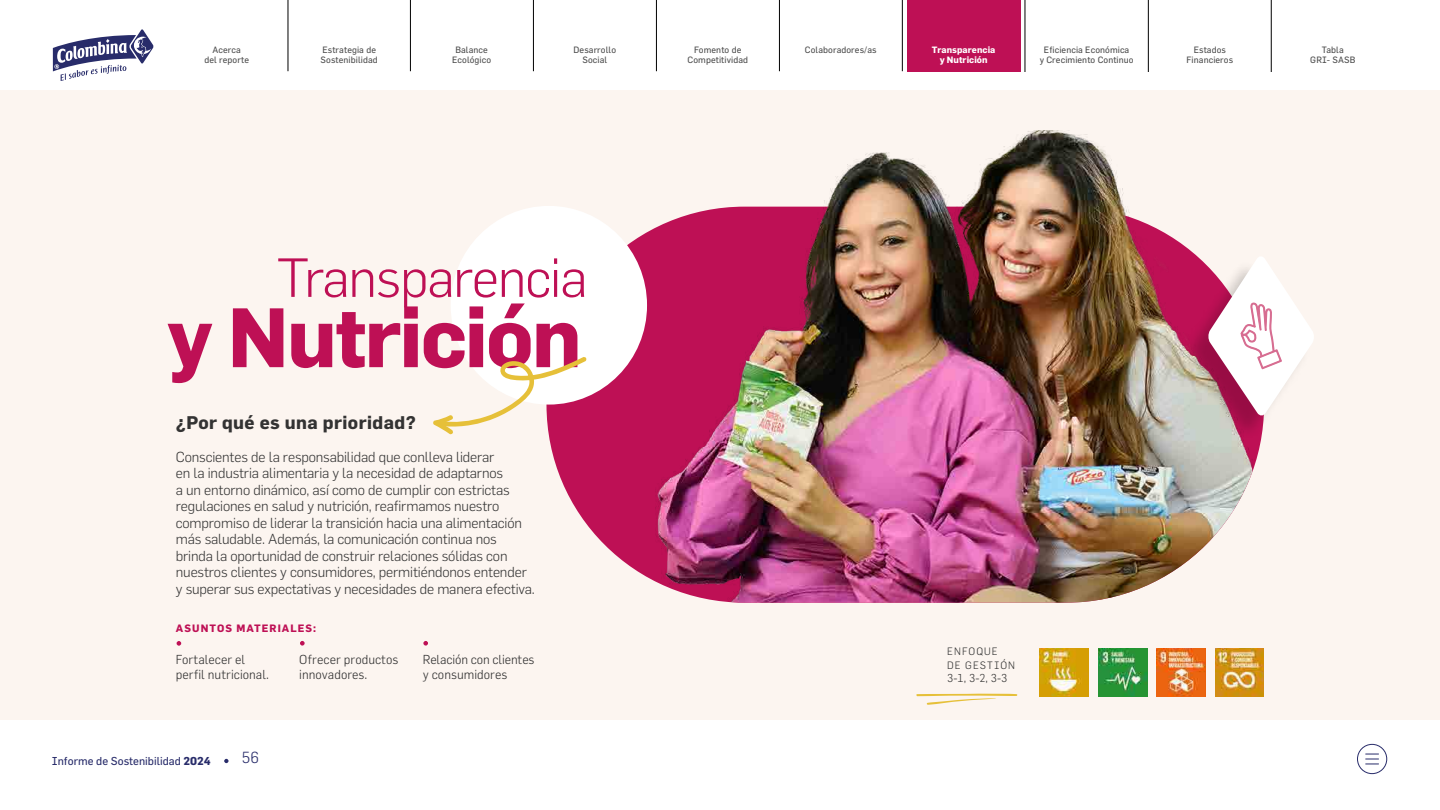
<style>
.page{position:relative;width:1440px;height:810px;background:#fff}
.page>*{position:absolute;margin:0;border:0;box-sizing:border-box;transform-origin:0 0}
.t1{font:700 82.5px "Flama";letter-spacing:-.02em;color:#be1055}
.t2{font:300 54px "Flama";letter-spacing:-.02em;color:#be1055}
.t3{font:700 18px "Flama";letter-spacing:.025em;color:#333}
.t4{font:300 15.75px "Flama";color:#282c6a}
.t5{font:300 14.25px/16.5px "Flama";letter-spacing:-.01em;color:#333}
.t6{font:300 12.75px/15px "Flama";color:#333}
.t7{font:11.25px "Flama";color:#282c6a}
.t8{font:300 11.25px "Flama";color:#333}
.t9{font:700 10.5px "Flama";letter-spacing:.1em;color:#be1055}
.t10{font:300 10.5px/13.5px "Flama";letter-spacing:.1em;color:#333}
.t11{font:9px/9.8px "Flama";letter-spacing:.01em;color:#4d4d4d;text-align:center}
.t12{font:700 9px/9.8px "Flama";letter-spacing:.01em;color:#fff;text-align:center}
.s1{font-weight:700}
</style>
<div class="page">
<div style="left:0;top:0;width:1440px;height:720px;background:#fcf5f0"></div>
<div style="left:547px;top:207px;width:717px;height:396px;background:#be1055;border-radius:198px"></div>
<img style="left:633px;top:130px;width:628px;height:473px">
<div style="left:451px;top:206px;width:196px;height:199px;background:#fff;border-radius:50%"></div>
<img style="left:1040px;top:648px;width:49px;height:49px">
<img style="left:1098px;top:648px;width:49px;height:49px">
<img style="left:1157px;top:648px;width:49px;height:49px">
<img style="left:1215px;top:648px;width:49px;height:49px">
<svg style="left:177px;top:641px;width:4px;height:5px"></svg>
<svg style="left:300px;top:641px;width:5px;height:5px"></svg>
<svg style="left:423px;top:641px;width:5px;height:5px"></svg>
<svg style="left:433px;top:357px;width:154px;height:78px"></svg>
<svg style="left:916px;top:694px;width:102px;height:11px"></svg>
<div style="left:1183px;top:260px;width:128px;height:180px;background:#000;opacity:.2"></div>
<svg style="left:1208px;top:255px;width:106px;height:161px"></svg>
<div style="left:0;top:0;width:1440px;height:90px;background:#fff"></div>
<svg style="left:53px;top:29px;width:101px;height:52px"></svg>
<svg style="left:224px;top:759px;width:5px;height:4px"></svg>
<div style="left:907px;top:0;width:113px;height:71px;background:#be1055"></div>
<hr style="left:410px;top:0;width:1px;height:71px;background:#000">
<hr style="left:288px;top:0;width:1px;height:71px;background:#000">
<hr style="left:533px;top:0;width:1px;height:71px;background:#000">
<hr style="left:656px;top:0;width:1px;height:71px;background:#000">
<hr style="left:779px;top:0;width:1px;height:71px;background:#000">
<hr style="left:902px;top:0;width:1px;height:71px;background:#000">
<hr style="left:1025px;top:0;width:1px;height:72px;background:#000">
<hr style="left:1148px;top:0;width:1px;height:72px;background:#000">
<hr style="left:1271px;top:0;width:1px;height:72px;background:#000">
<div style="left:1357px;top:744px;width:30px;height:30px;border:1px solid #282c6a;border-radius:50%"></div>
<svg style="left:1366px;top:754px;width:13px;height:11px"></svg>
<p class="t11" style="left:1040px;top:44px;width:95px">Eficiencia Económica<br>y Crecimiento Continuo</p>
<p class="t12" style="left:932px;top:44px;width:65px">Transparencia y Nutrición</p>
<p class="t11" style="left:452px;top:44px;width:41px">Balance<br>Ecológico</p>
<p class="t11" style="left:805px;top:44px;width:73px">Colaboradores/as</p>
<p class="t11" style="left:204px;top:44px;width:46px">Acerca<br>del reporte</p>
<p class="t11" style="left:321px;top:44px;width:59px;text-align:left">Estrategia de<br>Sostenibilidad</p>
<p class="t11" style="left:688px;top:44px;width:62px">Fomento de<br>Competitividad</p>
<p class="t11" style="left:574px;top:44px;width:44px">Desarrollo<br>Social</p>
<p class="t11" style="left:1187px;top:44px;width:48px">Estados<br>Financieros</p>
<p class="t11" style="left:1310px;top:44px;width:47px">Tabla<br>GRI- SASB</p>
<h2 class="t2" style="left:277px;top:241px;width:312px">Transparencia</h2>
<h1 class="t1" style="left:167px;top:278px;width:416px">y Nutrición</h1>
<p class="t3" style="left:176px;top:410px;width:241px">¿Por qué es una prioridad?</p>
<p class="t5" style="left:176px;top:448px;width:360px">Conscientes de la responsabilidad que conlleva liderar<br>en la industria alimentaria y la necesidad de adaptarnos<br>a un entorno dinámico, así como de cumplir con estrictas regulaciones en salud y nutrición, reafirmamos nuestro compromiso de liderar la transición hacia una alimentación más saludable. Además, la comunicación continua nos brinda la oportunidad de construir relaciones sólidas con nuestros clientes y consumidores, permitiéndonos entender y superar sus expectativas y necesidades de manera efectiva.</p>
<p class="t9" style="left:176px;top:621px;width:142px">ASUNTOS MATERIALES:</p>
<p class="t6" style="left:176px;top:651px;width:95px">Fortalecer el perfil nutricional.</p>
<p class="t6" style="left:299px;top:651px;width:101px">Ofrecer productos innovadores.</p>
<p class="t6" style="left:423px;top:651px;width:113px">Relación con clientes y consumidores</p>
<p class="t7" style="left:52px;top:754px;width:160px">Informe de Sostenibilidad <span class="s1">2024</span></p>
<p class="t4" style="left:242px;top:748px;width:19px">56</p>
<p class="t10" style="left:947px;top:645px;width:70px">ENFOQUE<br>DE GESTIÓN</p>
<p class="t8" style="left:947px;top:672px;width:62px">3-1, 3-2, 3-3</p>
</div>
